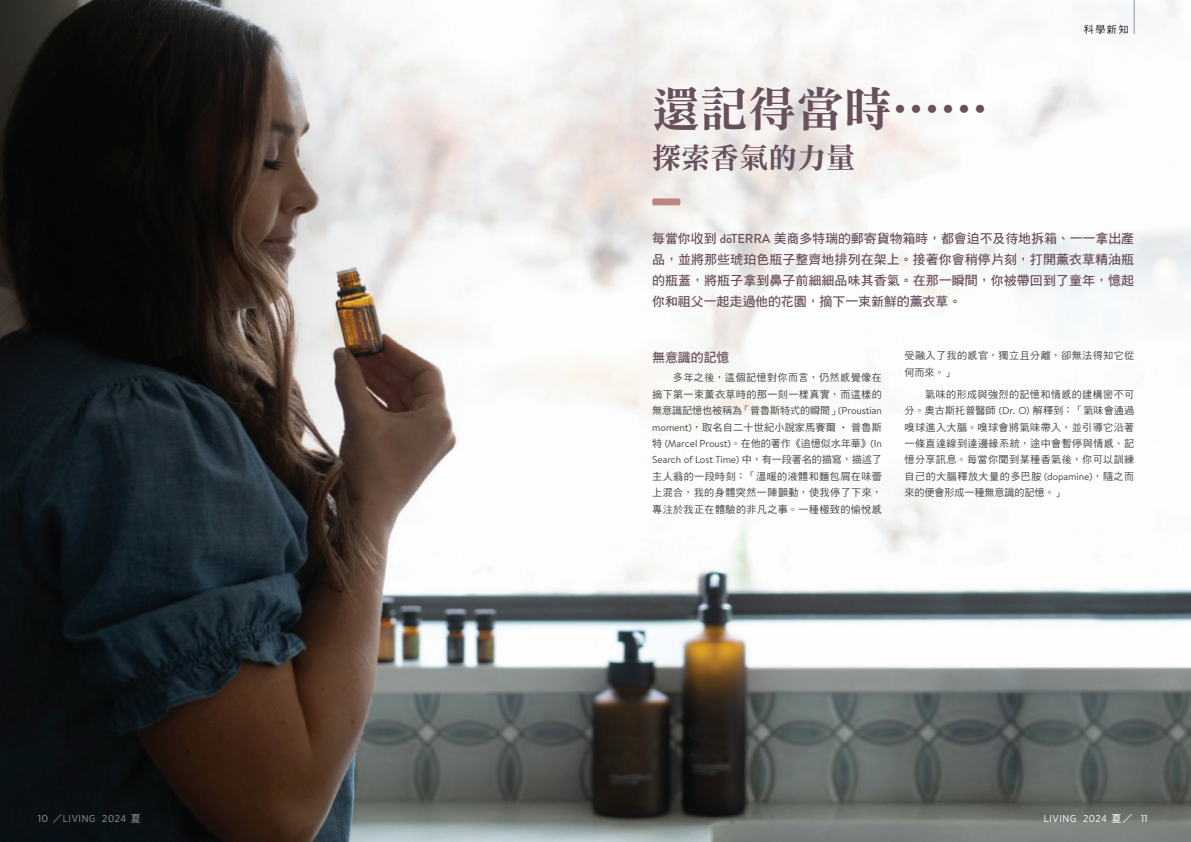
<style>
.page{position:relative;width:1191px;height:842px;background:#fff}
.page>*{position:absolute;margin:0;border:0;box-sizing:border-box;transform-origin:0 0}
.標_明_W9{font:48px "DF Ming Std W9";color:#69505d}
.標_明_W9-2{font:29px "DF Ming Std W9";color:#69505d}
.提綱_黑13{font:13px/21px "DF Hei Std W7";letter-spacing:-.005em;color:#69505d;text-align:justify}
.黑_粗_13{font:13px "DF Hei Std W7";letter-spacing:-.01em;color:#69505d}
.黑_中_內文10_1{font:10.1px/16.4px "DF Hei Std W5";letter-spacing:.04em;color:#464748;text-align:justify}
.t1{font:10px "Gotham Narrow";letter-spacing:.05em;color:#939598;scale:1.1 1}
.main_topic{font:10px "Gotham Narrow";letter-spacing:.05em;color:#fff}
.書眉{font:10px "DF Hei Std W5";color:#231f20}
.main_topic-2{font:10px "Gotham Narrow";letter-spacing:.05em;color:#fff;scale:1.1 1}
.s1{font-family:"Brandon Grotesque";font-weight:500}
.s2{font-family:"Brandon Text"}
.s3{font-family:"DF Hei Std W5"}
</style>
<div class="page">
<img style="left:0;top:0;width:1191px;height:842px">
<svg style="left:652px;top:198px;width:28px;height:7px"></svg>
<hr style="left:1134px;top:0;width:1px;height:34px;background:#939598">
<p class="標_明_W9" style="left:652px;top:83px;width:337px">還記得當時⋯⋯</p>
<p class="標_明_W9-2" style="left:652px;top:141px;width:204px">探索香氣的力量</p>
<p class="書眉" style="left:1084px;top:24px;width:46px">科學新知</p>
<p class="提綱_黑13" style="left:652px;top:227px;width:483px">每當你收到 <span class="s1">dōTERRA</span> 美商多特瑞的郵寄貨物箱時，都會迫不及待地拆箱、一一拿出產品，並將那些琥珀色瓶子整齊地排列在架上。接著你會稍停片刻，打開薰衣草精油瓶的瓶蓋，將瓶子拿到鼻子前細細品味其香氣。在那一瞬間，你被帶回到了童年，憶起你和祖父一起走過他的花園，摘下一束新鮮的薰衣草。</p>
<p class="黑_粗_13" style="left:652px;top:350px;width:79px">無意識的記憶</p>
<p class="黑_中_內文10_1" style="left:652px;top:369px;width:231px;text-indent:21px">多年之後，這個記憶對你而言，仍然感覺像在摘下第一束薰衣草時的那一刻一樣真實，而這樣的無意識記憶也被稱為「普魯斯特式的瞬間」<span class="s2">(Proustian moment)</span>，取名自二十世紀小說家馬賽爾 ‧ 普魯斯特 <span class="s2">(Marcel Proust)</span>。在他的著作《追憶似水年華》<span class="s2">(In Search of Lost Time)</span> 中，有一段著名的描寫，描述了主人翁的一段時刻：「溫暖的液體和麵包屑在味蕾上混合，我的身體突然一陣顫動，使我停了下來，專注於我正在體驗的非凡之事。一種極致的愉悅感</p>
<p class="黑_中_內文10_1" style="left:904px;top:347px;width:231px">受融入了我的感官，獨立且分離，卻無法得知它從何而來。」</p>
<p class="黑_中_內文10_1" style="left:904px;top:386px;width:231px;text-indent:21px">氣味的形成與強烈的記憶和情感的建構密不可分。奧古斯托普醫師 <span class="s2">(Dr. O)</span> 解釋到：「氣味會通過嗅球進入大腦。嗅球會將氣味帶入，並引導它沿著一條直達線到達邊緣系統，途中會暫停與情感、記憶分享訊息。每當你聞到某種香氣後，你可以訓練自己的大腦釋放大量的多巴胺 <span class="s2">(dopamine)</span>，隨之而來的便會形成一種無意識的記憶。」</p>
<p class="t1" style="left:38px;top:812px;width:95px">10 <span class="s3">／</span>LIVING 2024 <span class="s3">夏</span></p>
<p class="main_topic" style="left:1043px;top:812px;width:90px">LIVING 2024 <span class="s3">夏／</span></p>
<p class="main_topic-2" style="left:1140px;top:812px;width:8px">11</p>
</div>
